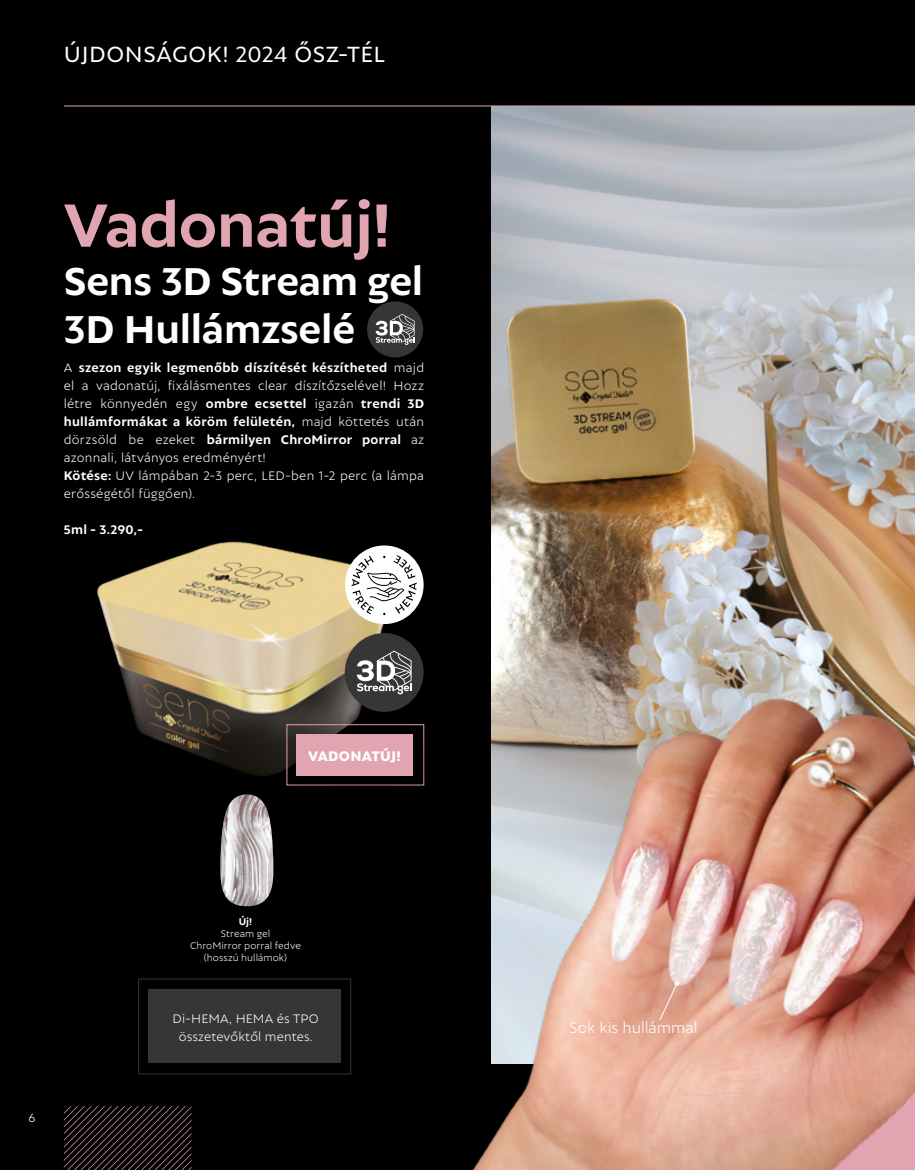
<style>
.page{position:relative;width:915px;height:1170px;background:#fff}
.page>*{position:absolute;margin:0;border:0;box-sizing:border-box;transform-origin:0 0}
.t1{font:700 66px "Autor";letter-spacing:-.01em;color:#e1a4b1}
.t2{font:700 42px/48px "Autor";letter-spacing:-.01em;color:#fff}
.t3{font:24px "Autor";letter-spacing:.02em;color:#fff}
.t4{font:300 16.5px "Autor";letter-spacing:-.005em;color:#fff}
.t5{font:800 15px "Autor";letter-spacing:.015em;color:#fff}
.t6{font:300 13.5px/18px "Autor";letter-spacing:.015em;color:#fff}
.t7{font:700 13.5px "Autor";letter-spacing:.02em;color:#fff}
.t8{font:300 10.5px/12px "Autor";letter-spacing:.005em;color:#fff;text-align:center}
.t9{font:700 10.5px "Autor";color:#fff}
.s1{font-weight:700}
</style>
<div class="page">
<div style="left:0;top:0;width:914px;height:1169px;background:#000"></div>
<svg style="left:64px;top:1106px;width:127px;height:63px"></svg>
<img style="left:491px;top:107px;width:423px;height:574px">
<hr style="left:64px;top:106px;width:850px;height:1px;background:#e1a4b1">
<img style="left:417px;top:681px;width:497px;height:488px">
<img style="left:97px;top:541px;width:302px;height:235px">
<div style="left:148px;top:989px;width:193px;height:74px;background:#373636"></div>
<div style="left:267px;top:705px;width:192px;height:118px;background:#000;opacity:.25"></div>
<div style="left:296px;top:734px;width:116px;height:42px;background:#e1a4b1"></div>
<div style="left:345px;top:545px;width:78px;height:79px;background:#fff;border-radius:50%"></div>
<svg style="left:351px;top:555px;width:65px;height:60px"></svg>
<div style="left:367px;top:301px;width:56px;height:56px;background:#373636;border-radius:50%"></div>
<svg style="left:375px;top:314px;width:39px;height:31px"></svg>
<div style="left:344px;top:633px;width:79px;height:78px;background:#373636;border-radius:50%"></div>
<svg style="left:356px;top:650px;width:55px;height:44px"></svg>
<svg style="left:275px;top:794px;width:1px;height:29px"></svg>
<img style="left:220px;top:794px;width:55px;height:112px">
<svg style="left:658px;top:980px;width:21px;height:41px"></svg>
<h3 class="t3" style="left:64px;top:39px;width:322px">ÚJDONSÁGOK! 2024 ŐSZ-TÉL</h3>
<h1 class="t1" style="left:64px;top:185px;width:329px">Vadonatúj!</h1>
<h2 class="t2" style="left:64px;top:256px;width:361px">Sens 3D Stream gel<br>3D Hullámzselé</h2>
<p class="t6" style="left:64px;top:358px;width:362px">A <span class="s1">szezon egyik legmenőbb díszítését készítheted</span> majd el a vadonatúj, fixálásmentes clear díszítőzselével! Hozz létre könnyedén egy <span class="s1">ombre ecsettel</span> igazán <span class="s1">trendi 3D hullámformákat a köröm felületén,</span> majd köttetés után dörzsöld be ezeket <span class="s1">bármilyen ChroMirror porral</span> az azonnali, látványos eredményért!<br><span class="s1">Kötése:</span> UV lámpában 2-3 perc, LED-ben 1-2 perc (a lámpa erősségétől függően).</p>
<p class="t7" style="left:64px;top:521px;width:81px">5ml - 3.290,-</p>
<p class="t6" style="left:28px;top:1107px;width:8px">6</p>
<p class="t5" style="left:308px;top:747px;width:94px">VADONATÚJ!</p>
<p class="t9" style="left:239px;top:915px;width:15px">Új!</p>
<p class="t8" style="left:190px;top:927px;width:112px">Stream gel<br>ChroMirror porral fedve (hosszú hullámok)</p>
<p class="t6" style="left:172px;top:1009px;width:148px;text-align:center">Di-HEMA, HEMA és TPO összetevőktől mentes.</p>
<p class="t4" style="left:569px;top:1017px;width:130px">Sok kis hullámmal</p>
</div>
